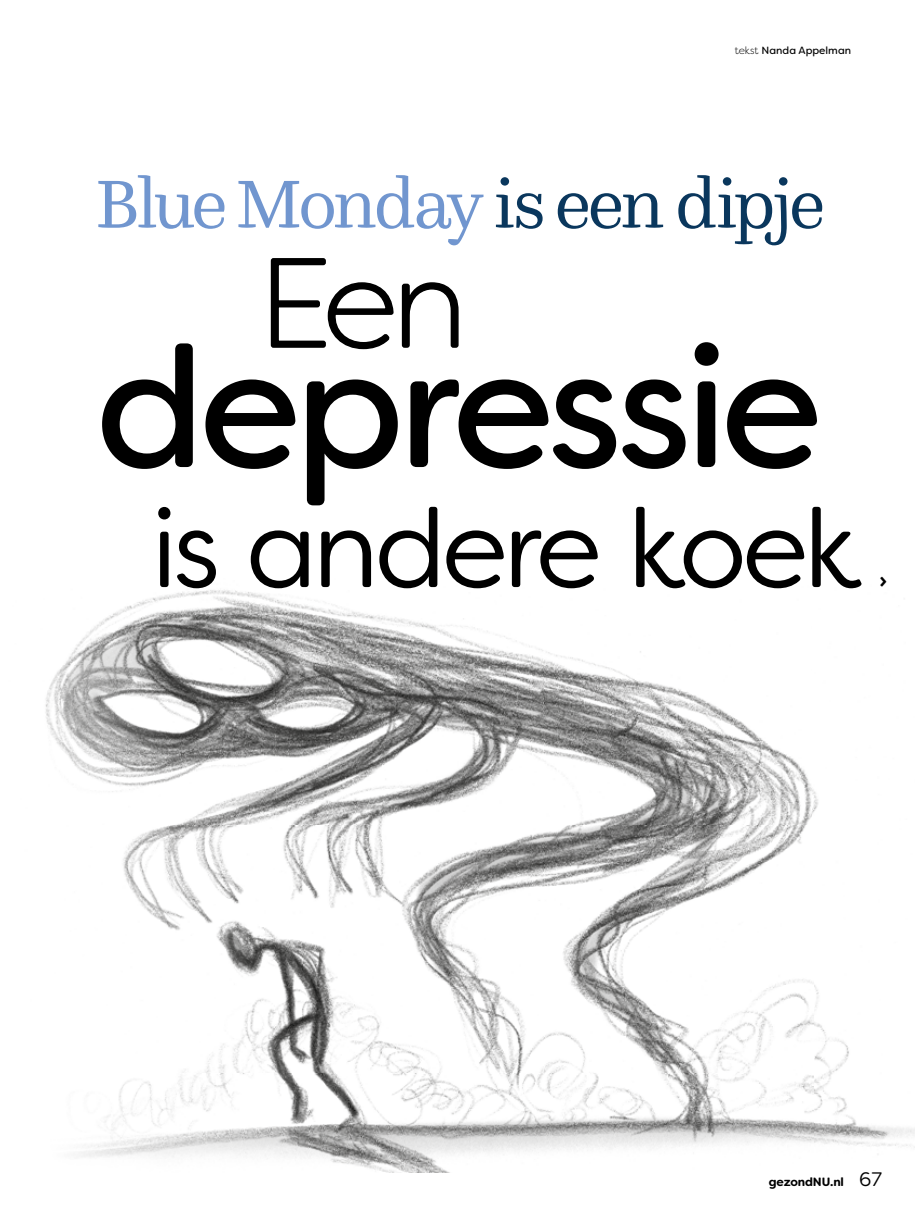
<style>
.page{position:relative;width:915px;height:1212px;background:#fff}
.page>*{position:absolute;margin:0;border:0;box-sizing:border-box;transform-origin:0 0}
.t1{font:171px "Filson Soft";letter-spacing:-.045em;color:#000}
.t2{font:300 126px "Filson Soft";color:#000}
.t3{font:111px "Filson Soft";letter-spacing:-.045em;color:#000}
.t4{font:300 72px "Quixo OT";letter-spacing:-.045em;color:#7196cf}
.t5{font:700 21px "Filson Soft";color:#000}
.t6{font:700 12px "Filson Soft";letter-spacing:-.015em;color:#000}
.t7{font:10.5px "Filson Soft";color:#000}
.s1{font-weight:300}
.s2{color:#0a375d}
.s3{font-weight:400;font-size:19.5px}
</style>
<div class="page">
<img style="left:45px;top:590px;width:869px;height:582px">
<svg style="left:270px;top:258px;width:123px;height:92px"></svg>
<svg style="left:401px;top:282px;width:58px;height:66px"></svg>
<p class="t7" style="left:734px;top:43px;width:118px"><span class="s1">tekst</span> Nanda Appelman</p>
<p class="t4" style="left:95px;top:156px;width:730px">Blue Monday <span class="s2">is een dipje</span></p>
<h2 class="t2" style="left:258px;top:225px;width:211px">Een</h2>
<h1 class="t1" style="left:95px;top:297px;width:728px">depressie</h1>
<h3 class="t3" style="left:151px;top:478px;width:712px">is andere koek</h3>
<p class="t5" style="left:879px;top:567px;width:9px">›</p>
<p class="t6" style="left:768px;top:1174px;width:114px">gezondNU.nl <span class="s3">67</span></p>
</div>
